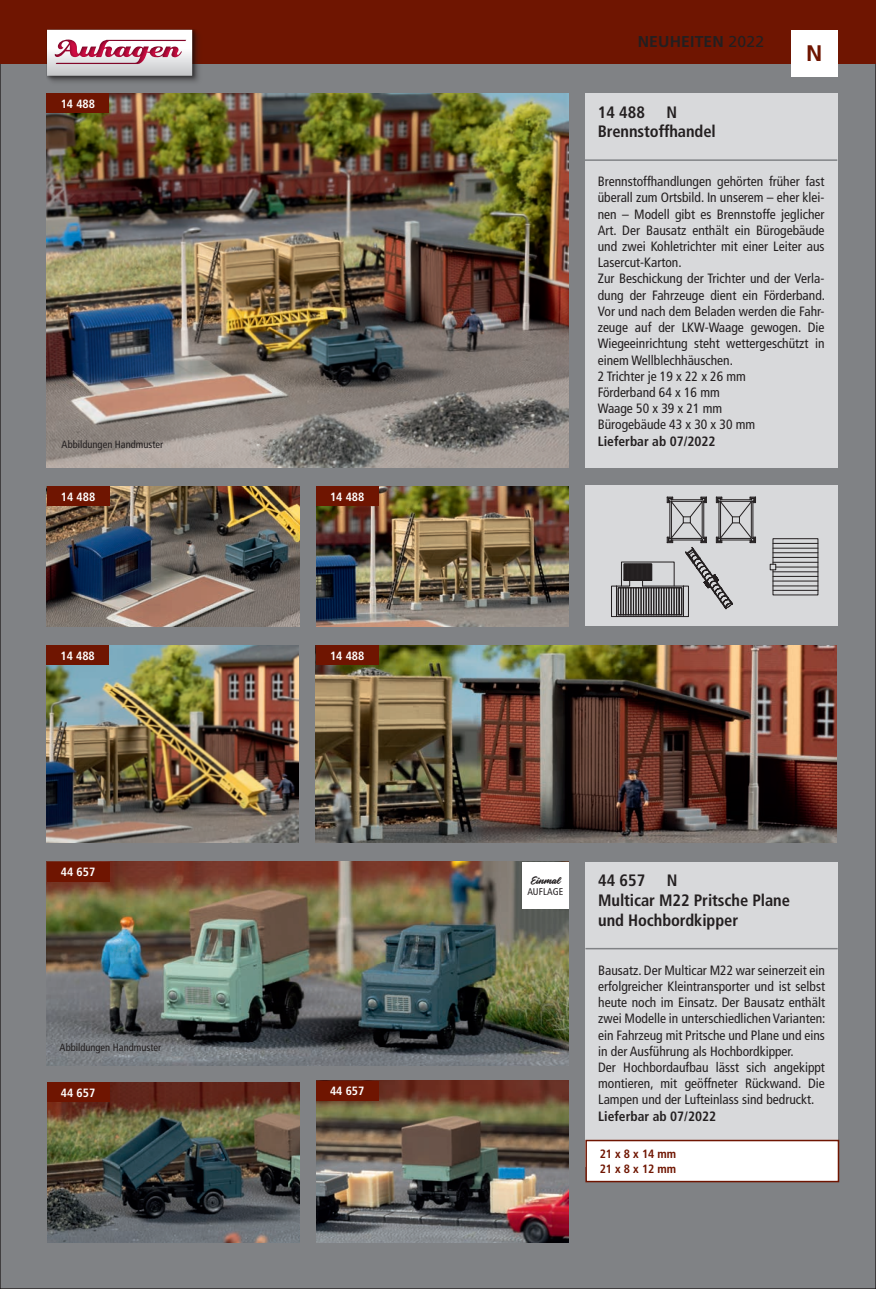
<style>
.page{position:relative;width:876px;height:1289px;background:#fff}
.page>*{position:absolute;margin:0;border:0;box-sizing:border-box;transform-origin:0 0}
.t1{font:700 22.5px "Frutiger LT Com";color:#6f1501}
.t2{font:700 condensed 16.5px/19.8px "Frutiger LT Com";letter-spacing:-.005em;color:#231f20}
.t3{font:700 15.75px "Frutiger LT Com";letter-spacing:.01em;color:#231f20}
.t4{font:condensed 13.5px/16.2px "Frutiger LT Com";color:#231f20}
.t5{font:700 condensed 13.5px "Frutiger LT Com";color:#231f20}
.t6{font:13.5px "Knight Brush";color:#231f20}
.t7{font:700 condensed 12px "Frutiger LT Com";color:#fff}
.t8{font:700 condensed 12px/14.4px "Frutiger LT Com";color:#6f1501}
.t9{font:condensed 10.5px "Frutiger LT Com";color:#231f20}
.t10{font:condensed 9.75px "Frutiger LT Com";letter-spacing:.01em;color:#231f20}
.s1{font-weight:400}
</style>
<div class="page">
<div style="left:0;top:0;width:876px;height:1288px;background:#808285"></div>
<div style="left:0;top:0;width:876px;height:64px;background:#6f1501"></div>
<div style="left:47px;top:29px;width:158px;height:59px;background:#231f20;opacity:.37"></div>
<img style="left:47px;top:30px;width:151px;height:51px">
<svg style="left:47px;top:30px;width:145px;height:46px;background:#ddc3cb"></svg>
<div style="left:791px;top:30px;width:47px;height:47px;background:#fff"></div>
<img style="left:47px;top:94px;width:521px;height:374px">
<div style="left:47px;top:94px;width:62px;height:19px;background:#6f1501"></div>
<img style="left:47px;top:486px;width:252px;height:141px">
<div style="left:47px;top:486px;width:62px;height:20px;background:#6f1501"></div>
<img style="left:316px;top:645px;width:521px;height:197px">
<div style="left:316px;top:645px;width:62px;height:20px;background:#6f1501"></div>
<img style="left:47px;top:645px;width:252px;height:197px">
<div style="left:47px;top:645px;width:62px;height:20px;background:#6f1501"></div>
<img style="left:47px;top:1082px;width:252px;height:160px">
<img style="left:47px;top:861px;width:521px;height:204px">
<div style="left:47px;top:1082px;width:62px;height:20px;background:#6f1501"></div>
<div style="left:47px;top:861px;width:62px;height:20px;background:#6f1501"></div>
<img style="left:316px;top:1080px;width:252px;height:162px">
<div style="left:316px;top:1080px;width:62px;height:20px;background:#6f1501"></div>
<img style="left:316px;top:486px;width:252px;height:141px">
<div style="left:316px;top:486px;width:62px;height:20px;background:#6f1501"></div>
<div style="left:522px;top:861px;width:47px;height:47px;background:#fff"></div>
<div style="left:585px;top:485px;width:253px;height:141px;background:#d8d9db"></div>
<svg style="left:611px;top:497px;width:145px;height:120px"></svg>
<div style="left:621px;top:562px;width:53px;height:24px;border:1px solid #231f20"></div>
<svg style="left:770px;top:538px;width:48px;height:57px"></svg>
<hr style="left:773px;top:543px;width:45px;height:1px;background:#231f20">
<hr style="left:773px;top:548px;width:45px;height:1px;background:#231f20">
<hr style="left:773px;top:552px;width:45px;height:1px;background:#231f20">
<hr style="left:773px;top:557px;width:45px;height:1px;background:#231f20">
<hr style="left:773px;top:562px;width:45px;height:1px;background:#231f20">
<hr style="left:776px;top:567px;width:42px;height:1px;background:#231f20">
<hr style="left:773px;top:571px;width:45px;height:1px;background:#231f20">
<hr style="left:773px;top:576px;width:45px;height:1px;background:#231f20">
<hr style="left:773px;top:581px;width:45px;height:1px;background:#231f20">
<hr style="left:773px;top:585px;width:45px;height:1px;background:#231f20">
<hr style="left:773px;top:590px;width:45px;height:1px;background:#231f20">
<div style="left:585px;top:94px;width:252px;height:374px;background:#d8d9db"></div>
<hr style="left:585px;top:159px;width:252px;height:2px;background:#808285">
<div style="left:585px;top:862px;width:253px;height:304px;background:#d8d9db"></div>
<hr style="left:585px;top:947px;width:253px;height:2px;background:#808285">
<div style="left:586px;top:1140px;width:252px;height:41px;background:#fff"></div>
<div style="left:585px;top:1139px;width:254px;height:43px;border:2px solid #6f1501"></div>
<p class="t7" style="left:61px;top:97px;width:36px">14 488</p>
<p class="t9" style="left:62px;top:438px;width:103px">Abbildungen Handmuster</p>
<p class="t7" style="left:61px;top:489px;width:36px">14 488</p>
<p class="t7" style="left:330px;top:489px;width:36px">14 488</p>
<p class="t7" style="left:61px;top:648px;width:36px">14 488</p>
<p class="t7" style="left:330px;top:648px;width:36px">14 488</p>
<p class="t7" style="left:61px;top:864px;width:36px">44 657</p>
<p class="t9" style="left:60px;top:1041px;width:103px">Abbildungen Handmuster</p>
<p class="t7" style="left:61px;top:1085px;width:36px">44 657</p>
<p class="t7" style="left:330px;top:1084px;width:36px">44 657</p>
<p class="t3" style="left:638px;top:32px;width:128px">NEUHEITEN <span class="s1">2022</span></p>
<h1 class="t1" style="left:806px;top:40px;width:18px">N</h1>
<p class="t2" style="left:598px;top:102px;width:49px">14 488</p>
<p class="t2" style="left:598px;top:102px;width:120px;text-indent:69px">N<br>Brennstoffhandel</p>
<p class="t4" style="left:598px;top:173px;width:229px">Brennstoffhandlungen gehörten früher fast überall zum Ortsbild. In unserem – eher klei&shy;nen – Modell gibt es Brennstoffe jeglicher Art. Der Bausatz enthält ein Bürogebäude und zwei Kohletrichter mit einer Leiter aus Lasercut-Karton.<br>Zur Beschickung der Trichter und der Verla&shy;dung der Fahrzeuge dient ein Förderband.<br>Vor und nach dem Beladen werden die Fahr&shy;zeuge auf der LKW-Waage gewogen. Die Wiegeeinrichtung steht wettergeschützt in einem Wellblechhäuschen.<br>2 Trichter je 19 x 22 x 26 mm<br>Förderband 64 x 16 mm<br>Waage 50 x 39 x 21 mm<br>Bürogebäude 43 x 30 x 30 mm</p>
<p class="t5" style="left:598px;top:433px;width:119px">Lieferbar ab 07/2022</p>
<p class="t6" style="left:530px;top:872px;width:32px">Einmal</p>
<p class="t10" style="left:528px;top:885px;width:37px">AUFLAGE</p>
<p class="t2" style="left:598px;top:870px;width:49px">44 657</p>
<p class="t2" style="left:598px;top:870px;width:193px;text-indent:69px">N<br>Multicar M22 Pritsche Plane und Hochbordkipper</p>
<p class="t4" style="left:598px;top:962px;width:229px">Bausatz. Der Multicar M22 war seinerzeit ein erfolgreicher Kleintransporter und ist selbst heute noch im Einsatz. Der Bausatz enthält zwei Modelle in unterschiedlichen Varianten: ein Fahrzeug mit Pritsche und Plane und eins in der Ausführung als Hochbordkipper.<br>Der Hochbordaufbau lässt sich angekippt montieren, mit geöffneter Rückwand. Die Lampen und der Lufteinlass sind bedruckt.</p>
<p class="t5" style="left:598px;top:1107px;width:119px">Lieferbar ab 07/2022</p>
<p class="t8" style="left:600px;top:1146px;width:78px">21 x 8 x 14 mm<br>21 x 8 x 12 mm</p>
</div>
